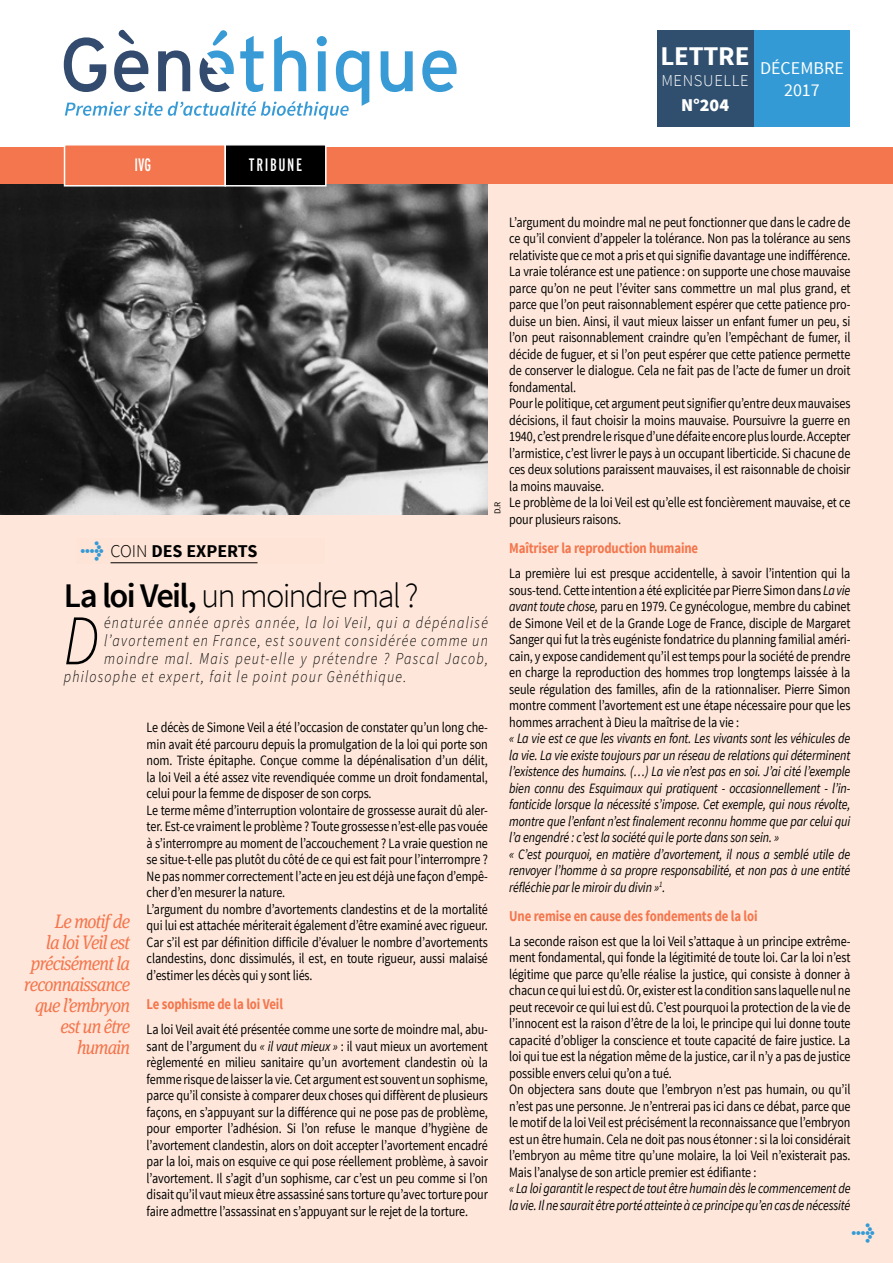
<style>
.page{position:relative;width:893px;height:1263px;background:#fff}
.page>*{position:absolute;margin:0;border:0;box-sizing:border-box;transform-origin:0 0}
.t1{font:italic 300 71.1px "Source Sans Pro";color:#000;scale:.85 1}
.t2{font:300 34.5px "Source Sans Pro";letter-spacing:-.055em;color:#000}
.t3{font:700 27px "Source Sans Pro";letter-spacing:-.01em;color:#fff}
.t4{font:italic 19.5px/21px "Meta Serif OT";letter-spacing:-.04em;color:#f4764e;text-align:right;scale:.9 1}
.t5{font:700 18px "Source Sans Pro";color:#000}
.t6{font:18px/21.6px "Source Sans Pro";color:#fff;text-align:center}
.t7{font:extra-condensed 18px "Interstate";letter-spacing:.09em;color:#fff}
.t8{font:900 18px "Source Sans Pro";color:#fff}
.t9{font:900 18px "Meta OT";color:#339ad5}
.t10{font:italic 300 16.5px "Source Sans Pro";letter-spacing:.09em;color:#000;scale:.85 1}
.t11{font:300 16.5px "Source Sans Pro";letter-spacing:.04em;color:#fff}
.t12{font:700 15px "Source Sans Pro";letter-spacing:-.01em;color:#f4764e;scale:.85 1}
.t13{font:14.25px/16.5px "Source Sans Pro";letter-spacing:-.01em;color:#000;scale:.85 1}
.t14{font:italic 14.25px/16.5px "Source Sans Pro";letter-spacing:-.01em;color:#000;scale:.85 1}
.t15{font:9px "Source Sans Pro";color:#000}
.s1{font-family:"Meta OT";font-weight:900;color:#339ad5}
.s2{font-weight:300}
.s3{font-weight:600}
.s4{font-style:italic}
</style>
<div class="page">
<div style="left:0;top:180px;width:893px;height:1083px;background:#fee7da"></div>
<img style="left:0;top:183px;width:488px;height:331px">
<div style="left:0;top:147px;width:893px;height:36px;background:#f4764e"></div>
<div style="left:65px;top:145px;width:160px;height:41px;background:#f4764e"></div>
<div style="left:64px;top:144px;width:162px;height:43px;border:2px solid #fff"></div>
<div style="left:225px;top:145px;width:101px;height:41px;background:#000"></div>
<div style="left:224px;top:144px;width:103px;height:43px;border:2px solid #fff"></div>
<div style="left:753px;top:30px;width:97px;height:97px;background:#339ad5"></div>
<div style="left:657px;top:30px;width:96px;height:97px;background:#304f6f"></div>
<svg style="left:381px;top:51px;width:32px;height:41px"></svg>
<svg style="left:422px;top:50px;width:35px;height:42px"></svg>
<svg style="left:64px;top:30px;width:305px;height:89px"></svg>
<div style="left:77px;top:538px;width:248px;height:25px;background:#fee4d6"></div>
<hr style="left:111px;top:562px;width:147px;height:1px;background:#000">
<h3 class="t3" style="left:661px;top:38px;width:90px">LETTRE</h3>
<p class="t11" style="left:661px;top:70px;width:89px">MENSUELLE</p>
<p class="t8" style="left:681px;top:93px;width:50px">N°204</p>
<p class="t6" style="left:760px;top:58px;width:85px">DÉCEMBRE<br>2017</p>
<p class="t7" style="left:134px;top:154px;width:18px">IVG</p>
<p class="t7" style="left:249px;top:154px;width:55px">TRIBUNE</p>
<p class="t5" style="left:81px;top:540px;width:178px"><span class="s1">→</span> <span class="s2">COIN</span> DES EXPERTS</p>
<p class="t15" style="left:492px;top:514px;width:14px;rotate:-90deg">D.R</p>
<h2 class="t2" style="left:64px;top:575px;width:357px"><span class="s3">La loi Veil,</span> un moindre mal ?</h2>
<h1 class="t1" style="left:64px;top:598px;width:43px">D</h1>
<p class="t10" style="left:104px;top:613px;width:453px">énaturée année après année, la loi Veil, qui a dépénalisé</p>
<p class="t10" style="left:104px;top:631px;width:453px">l’avortement en France, est souvent considérée comme un</p>
<p class="t10" style="left:104px;top:649px;width:453px">moindre mal. Mais peut-elle y prétendre ? Pascal Jacob,</p>
<p class="t10" style="left:64px;top:667px;width:405px">philosophe et expert, fait le point pour Gènéthique.</p>
<h3 class="t4" style="left:24px;top:911px;width:119px">Le motif de<br>la loi Veil est précisément la reconnaissance que l’embryon est un être humain</h3>
<p class="t13" style="left:147px;top:720px;width:403px">Le décès de Simone Veil a été l’occasion de constater qu’un long che&shy;min avait été parcouru depuis la promulgation de la loi qui porte son nom. Triste épitaphe. Conçue comme la dépénalisation d’un délit, la loi Veil a été assez vite revendiquée comme un droit fondamental, celui pour la femme de disposer de son corps.<br>Le terme même d’interruption volontaire de grossesse aurait dû aler&shy;ter. Est-ce vraiment le problème ? Toute grossesse n’est-elle pas vouée à s’interrompre au moment de l’accouchement ? La vraie question ne se situe-t-elle pas plutôt du côté de ce qui est fait pour l’interrompre ?<br>Ne pas nommer correctement l’acte en jeu est déjà une façon d’empê&shy;cher d’en mesurer la nature.<br>L’argument du nombre d’avortements clandestins et de la mortalité qui lui est attachée mériterait également d’être examiné avec rigueur.<br>Car s’il est par définition difficile d’évaluer le nombre d’avortements clandestins, donc dissimulés, il est, en toute rigueur, aussi malaisé d’estimer les décès qui y sont liés.</p>
<p class="t12" style="left:147px;top:994px;width:162px">Le sophisme de la loi Veil</p>
<p class="t13" style="left:147px;top:1021px;width:403px;text-align:justify">La loi Veil avait été présentée comme une sorte de moindre mal, abu&shy;sant de l’argument du <span class="s4">« il vaut mieux »</span> : il vaut mieux un avortement règlementé en milieu sanitaire qu’un avortement clandestin où la femme risque de laisser la vie. Cet argument est souvent un sophisme, parce qu’il consiste à comparer deux choses qui diffèrent de plusieurs façons, en s’appuyant sur la différence qui ne pose pas de problème, pour emporter l’adhésion. Si l’on refuse le manque d’hygiène de l’avortement clandestin, alors on doit accepter l’avortement encadré par la loi, mais on esquive ce qui pose réellement problème, à savoir l’avortement. Il s’agit d’un sophisme, car c’est un peu comme si l’on disait qu’il vaut mieux être assassiné sans torture qu’avec torture pour faire admettre l’assassinat en s’appuyant sur le rejet de la torture.</p>
<p class="t13" style="left:509px;top:214px;width:403px">L’argument du moindre mal ne peut fonctionner que dans le cadre de ce qu’il convient d’appeler la tolérance. Non pas la tolérance au sens relativiste que ce mot a pris et qui signifie davantage une indifférence.<br>La vraie tolérance est une patience : on supporte une chose mauvaise parce qu’on ne peut l’éviter sans commettre un mal plus grand, et parce que l’on peut raisonnablement espérer que cette patience pro&shy;duise un bien. Ainsi, il vaut mieux laisser un enfant fumer un peu, si l’on peut raisonnablement craindre qu’en l’empêchant de fumer, il décide de fuguer, et si l’on peut espérer que cette patience permette de conserver le dialogue. Cela ne fait pas de l’acte de fumer un droit fondamental.<br>Pour le politique, cet argument peut signifier qu’entre deux mauvaises décisions, il faut choisir la moins mauvaise. Poursuivre la guerre en 1940, c’est prendre le risque d’une défaite encore plus lourde. Accepter l’armistice, c’est livrer le pays à un occupant liberticide. Si chacune de ces deux solutions paraissent mauvaises, il est raisonnable de choisir la moins mauvaise.<br>Le problème de la loi Veil est qu’elle est foncièrement mauvaise, et ce pour plusieurs raisons.</p>
<p class="t12" style="left:509px;top:538px;width:224px">Maîtriser la reproduction humaine</p>
<p class="t13" style="left:509px;top:565px;width:403px;text-align:justify">La première lui est presque accidentelle, à savoir l’intention qui la sous-tend. Cette intention a été explicitée par Pierre Simon dans <span class="s4">La vie avant toute chose,</span> paru en 1979. Ce gynécologue, membre du cabinet de Simone Veil et de la Grande Loge de France, disciple de Margaret Sanger qui fut la très eugéniste fondatrice du planning familial améri&shy;cain, y expose candidement qu’il est temps pour la société de prendre en charge la reproduction des hommes trop longtemps laissée à la seule régulation des familles, afin de la rationnaliser. Pierre Simon montre comment l’avortement est une étape nécessaire pour que les hommes arrachent à Dieu la maîtrise de la vie :</p>
<p class="t14" style="left:509px;top:730px;width:403px">« La vie est ce que les vivants en font. Les vivants sont les véhicules de la vie. La vie existe toujours par un réseau de relations qui déterminent l’existence des humains. (…) La vie n’est pas en soi. J’ai cité l’exemple bien connu des Esquimaux qui pratiquent - occasionnellement - l’in&shy;fanticide lorsque la nécessité s’impose. Cet exemple, qui nous révolte, montre que l’enfant n’est finalement reconnu homme que par celui qui l’a engendré : c’est la société qui le porte dans son sein. »<br>« C’est pourquoi, en matière d’avortement, il nous a semblé utile de renvoyer l’homme à sa propre responsabilité, et non pas à une entité réfléchie par le miroir du divin »<sup>1</sup>.</p>
<p class="t12" style="left:509px;top:906px;width:294px">Une remise en cause des fondements de la loi</p>
<p class="t13" style="left:509px;top:933px;width:403px">La seconde raison est que la loi Veil s’attaque à un principe extrême&shy;ment fondamental, qui fonde la légitimité de toute loi. Car la loi n’est légitime que parce qu’elle réalise la justice, qui consiste à donner à chacun ce qui lui est dû. Or, exister est la condition sans laquelle nul ne peut recevoir ce qui lui est dû. C’est pourquoi la protection de la vie de l’innocent est la raison d’être de la loi, le principe qui lui donne toute capacité d’obliger la conscience et toute capacité de faire justice. La loi qui tue est la négation même de la justice, car il n’y a pas de justice possible envers celui qu’on a tué.<br>On objectera sans doute que l’embryon n’est pas humain, ou qu’il n’est pas une personne. Je n’entrerai pas ici dans ce débat, parce que le motif de la loi Veil est précisément la reconnaissance que l’embryon est un être humain. Cela ne doit pas nous étonner : si la loi considérait l’embryon au même titre qu’une molaire, la loi Veil n’existerait pas.<br>Mais l’analyse de son article premier est édifiante :</p>
<p class="t14" style="left:509px;top:1180px;width:403px">« La loi garantit le respect de tout être humain dès le commencement de la vie. Il ne saurait être porté atteinte à ce principe qu’en cas de nécessité</p>
<p class="t9" style="left:851px;top:1221px;width:25px">→</p>
</div>
